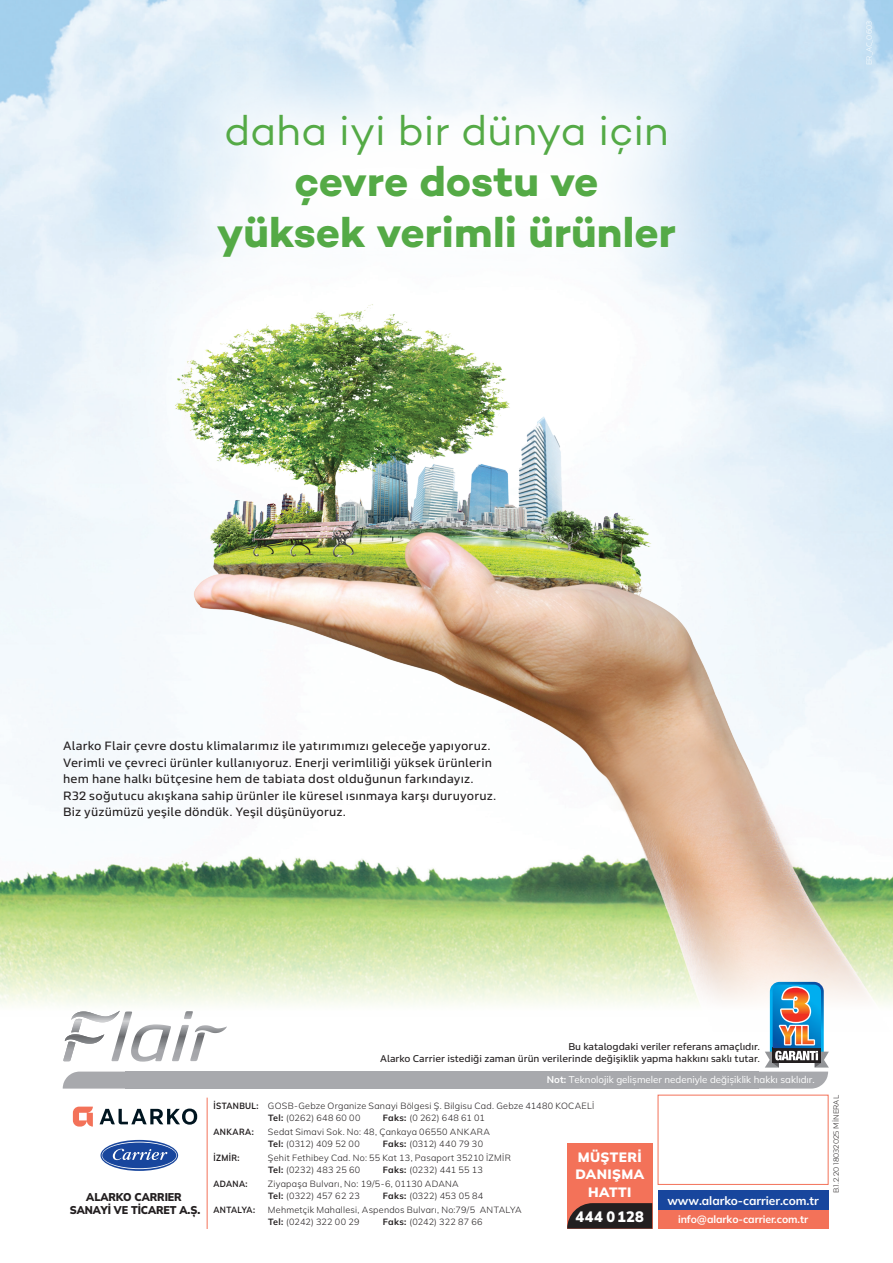
<style>
.page{position:relative;width:893px;height:1263px;background:#fff}
.page>*{position:absolute;margin:0;border:0;box-sizing:border-box;transform-origin:0 0}
.t1{font:700 42.45px "Campton";color:#54aa46}
.t2{font:42.45px "Campton";letter-spacing:-.01em;color:#54aa46}
.t3{font:900 15px "Mulish";letter-spacing:.035em;color:#fff}
.t4{font:900 13.5px/17.1px "Mulish";letter-spacing:.025em;color:#fff;text-align:center}
.t5{font:12px "Sans Beam Body";letter-spacing:.015em;color:#231f20}
.t6{font:700 12px "Mulish";letter-spacing:-.005em;color:#fff}
.t7{font:900 11.25px/13.2px "Mulish";letter-spacing:-.01em;color:#231f20;text-align:center;scale:.94 1}
.t8{font:700 10.5px "Mulish";letter-spacing:-.005em;color:#fff}
.t9{font:9.75px "Sans Beam Body";color:#231f20}
.t10{font:9.75px "Mulish";color:#fff}
.t11{font:300 9px/12px "Mulish";letter-spacing:.025em;color:#231f20}
.t12{font:700 9px "Mulish";letter-spacing:.04em;color:#231f20;scale:.9 1}
.t13{font:700 9px "Mulish";letter-spacing:.005em;color:#231f20;scale:.9 1}
.t14{font:300 7.5px "Sans Beam Body";color:#231f20}
.t15{font:300 7.5px "Sans Beam Body";color:#fff}
.s1{font-weight:700}
</style>
<div class="page">
<svg style="left:100px;top:1108px;width:97px;height:17px"></svg>
<svg style="left:73px;top:1106px;width:20px;height:20px"></svg>
<svg style="left:100px;top:1140px;width:78px;height:31px"></svg>
<svg style="left:63px;top:1071px;width:62px;height:17px"></svg>
<div style="left:125px;top:1071px;width:634px;height:17px;background:#a8a9ad"></div>
<div style="left:658px;top:1190px;width:170px;height:39px;background:#f37259"></div>
<div style="left:658px;top:1190px;width:170px;height:20px;background:#18469d"></div>
<div style="left:658px;top:1095px;width:170px;height:90px;border:1px solid #f37259"></div>
<hr style="left:207px;top:1097px;width:1px;height:132px;background:#f37259">
<div style="left:567px;top:1143px;width:85px;height:85px;background:#f37259"></div>
<svg style="left:567px;top:1203px;width:85px;height:25px;background:#322524"></svg>
<img style="left:0;top:0;width:893px;height:1005px">
<img style="left:174px;top:303px;width:719px;height:702px">
<svg style="left:132px;top:27px;width:629px;height:316px"></svg>
<svg style="left:63px;top:1010px;width:164px;height:52px"></svg>
<svg style="left:722px;top:982px;width:107px;height:106px"></svg>
<p class="t2" style="left:224px;top:104px;width:446px">daha iyi bir dünya için</p>
<p class="t1" style="left:294px;top:155px;width:306px">çevre dostu ve</p>
<p class="t1" style="left:217px;top:206px;width:461px">yüksek verimli ürünler</p>
<p class="t15" style="left:864px;top:65px;width:46px;rotate:-90deg">ER_AC_0603</p>
<p class="t5" style="left:63px;top:738px;width:429px">Alarko Flair çevre dostu klimalarımız ile yatırımımızı geleceğe yapıyoruz.</p>
<p class="t5" style="left:63px;top:754px;width:430px">Verimli ve çevreci ürünler kullanıyoruz. Enerji verimliliği yüksek ürünlerin</p>
<p class="t5" style="left:63px;top:771px;width:412px">hem hane halkı bütçesine hem de tabiata dost olduğunun farkındayız.</p>
<p class="t5" style="left:63px;top:787px;width:435px">R32 soğutucu akışkana sahip ürünler ile küresel ısınmaya karşı duruyoruz.</p>
<p class="t5" style="left:63px;top:804px;width:284px">Biz yüzümüzü yeşile döndük. Yeşil düşünüyoruz.</p>
<p class="t7" style="left:70px;top:1190px;width:140px">ALARKO CARRIER<br>SANAYİ VE TİCARET A.Ș.</p>
<p class="t9" style="left:568px;top:1040px;width:193px">Bu katalogdaki veriler referans amaçlıdır.</p>
<p class="t9" style="left:380px;top:1051px;width:381px">Alarko Carrier istediği zaman ürün verilerinde değişiklik yapma hakkını saklı tutar.</p>
<p class="t10" style="left:547px;top:1073px;width:269px"><span class="s1">Not:</span> Teknolojik gelișmeler nedeniyle değișiklik hakkı saklıdır.</p>
<p class="t11" style="left:268px;top:1099px;width:328px;text-indent:-54px"><span class="s1">İSTANBUL:</span> GOSB-Gebze Organize Sanayi Bölgesi Ş. Bilgisu Cad. Gebze 41480 KOCAELİ<br><span class="s1">Tel:</span> (0262) 648 60 00</p>
<p class="t11" style="left:383px;top:1111px;width:104px"><span class="s1">Faks:</span> (0 262) 648 61 01</p>
<p class="t12" style="left:214px;top:1125px;width:46px">ANKARA:</p>
<p class="t11" style="left:268px;top:1125px;width:224px">Sedat Simavi Sok. No: 48, Çankaya 06550 ANKARA<br><span class="s1">Tel:</span> (0312) 409 52 00</p>
<p class="t11" style="left:383px;top:1137px;width:102px"><span class="s1">Faks:</span> (0312) 440 79 30</p>
<p class="t12" style="left:214px;top:1152px;width:30px">İZMİR:</p>
<p class="t11" style="left:268px;top:1152px;width:244px">Şehit Fethibey Cad. No: 55 Kat 13, Pasaport 35210 İZMİR<br><span class="s1">Tel:</span> (0232) 483 25 60</p>
<p class="t11" style="left:383px;top:1164px;width:101px"><span class="s1">Faks:</span> (0232) 441 55 13</p>
<p class="t12" style="left:214px;top:1178px;width:39px">ADANA:</p>
<p class="t11" style="left:268px;top:1178px;width:192px">Ziyapaşa Bulvarı, No: 19/5-6, 01130 ADANA<br><span class="s1">Tel:</span> (0322) 457 62 23</p>
<p class="t11" style="left:383px;top:1190px;width:102px"><span class="s1">Faks:</span> (0322) 453 05 84</p>
<p class="t13" style="left:214px;top:1204px;width:48px">ANTALYA:</p>
<p class="t11" style="left:268px;top:1204px;width:255px">Mehmetçik Mahallesi, Aspendos Bulvarı, No:79/5 ANTALYA<br><span class="s1">Tel:</span> (0242) 322 00 29</p>
<p class="t11" style="left:383px;top:1216px;width:101px"><span class="s1">Faks:</span> (0242) 322 87 66</p>
<p class="t4" style="left:575px;top:1148px;width:70px">MÜŞTERİ<br>DANIŞMA<br>HATTI</p>
<p class="t3" style="left:576px;top:1206px;width:70px">444 0128</p>
<p class="t6" style="left:667px;top:1192px;width:153px">www.alarko-carrier.com.tr</p>
<p class="t8" style="left:678px;top:1211px;width:132px">info@alarko-carrier.com.tr</p>
<p class="t14" style="left:831px;top:1193px;width:100px;rotate:-90deg">B.1.2.20 18032025 MİNERAL</p>
</div>
